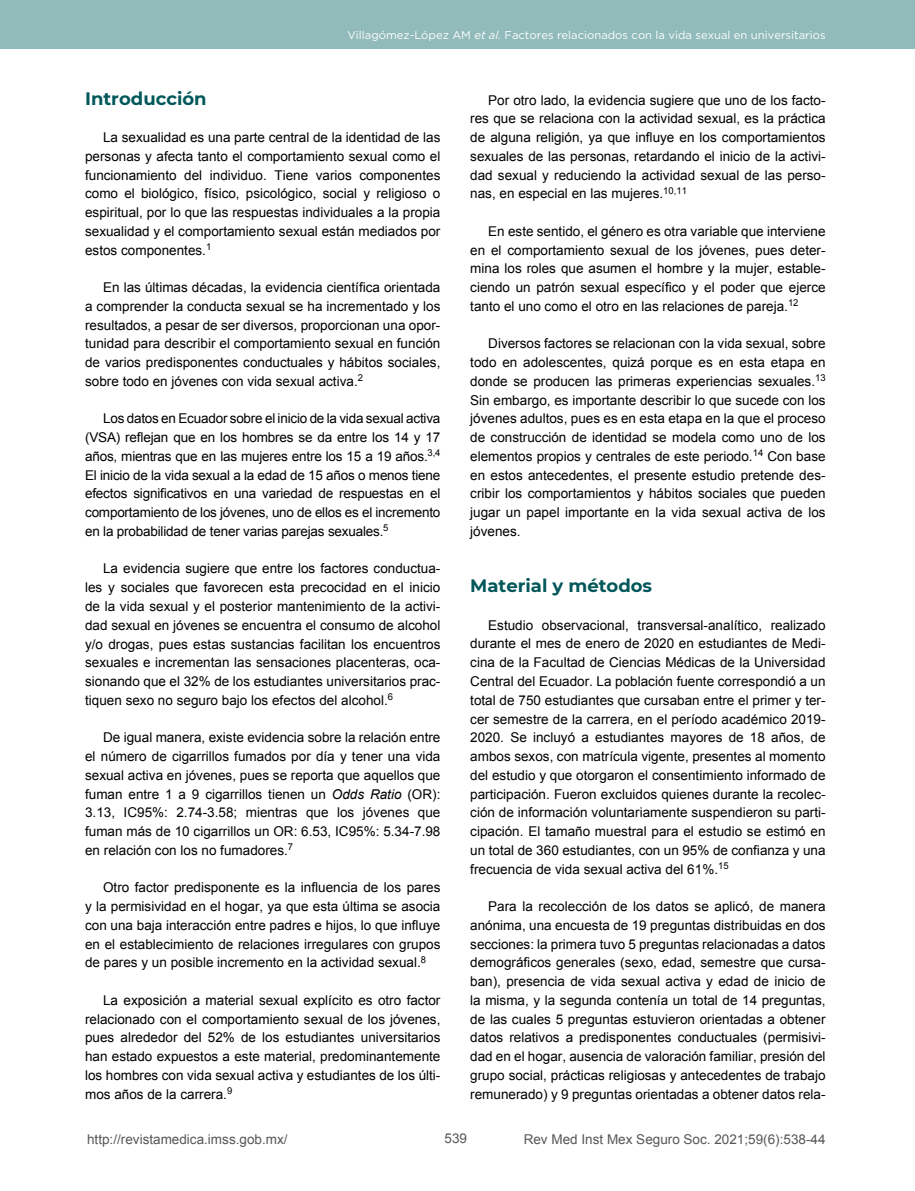
<style>
.page{position:relative;width:915px;height:1191px;background:#fff}
.page>*{position:absolute;margin:0;border:0;box-sizing:border-box;transform-origin:0 0}
.t1{font:700 18px "Montserrat";color:#01575a}
.t2{font:13.5px/18.8px "Arial";color:#000;text-align:justify}
.t3{font:13.5px "Arial";color:#575756}
.t4{font:11.25px "Gotham";color:#fff}
.s1{font-style:italic}
</style>
<div class="page">
<div style="left:0;top:0;width:914px;height:48px;background:#91baba"></div>
<p class="t4" style="left:347px;top:28px;width:479px">Villagómez-López AM <span class="s1">et al.</span> Factores relacionados con la vida sexual en universitarios</p>
<h1 class="t1" style="left:85px;top:85px;width:123px">Introducción</h1>
<p class="t2" style="left:85px;top:128px;width:357px;text-indent:18px">La sexualidad es una parte central de la identidad de las personas y afecta tanto el comportamiento sexual como el funcionamiento del individuo. Tiene varios componentes como el biológico, físico, psicológico, social y religioso o espiritual, por lo que las respuestas individuales a la propia sexualidad y el comportamiento sexual están mediados por estos componentes.<sup>1</sup></p>
<p class="t2" style="left:85px;top:278px;width:357px;text-indent:18px">En las últimas décadas, la evidencia científica orientada a comprender la conducta sexual se ha incrementado y los resultados, a pesar de ser diversos, proporcionan una opor&shy;tunidad para describir el comportamiento sexual en función de varios predisponentes conductuales y hábitos sociales, sobre todo en jóvenes con vida sexual activa.<sup>2</sup></p>
<p class="t2" style="left:85px;top:409px;width:357px;text-indent:18px">Los datos en Ecuador sobre el inicio de la vida sexual activa (VSA) reflejan que en los hombres se da entre los 14 y 17 años, mientras que en las mujeres entre los 15 a 19 años.<sup>3,4<br></sup>El inicio de la vida sexual a la edad de 15 años o menos tiene efectos significativos en una variedad de respuestas en el comportamiento de los jóvenes, uno de ellos es el incremento en la probabilidad de tener varias parejas sexuales.<sup>5</sup></p>
<p class="t2" style="left:85px;top:559px;width:357px;text-indent:18px">La evidencia sugiere que entre los factores conductua&shy;les y sociales que favorecen esta precocidad en el inicio de la vida sexual y el posterior mantenimiento de la activi&shy;dad sexual en jóvenes se encuentra el consumo de alcohol y/o drogas, pues estas sustancias facilitan los encuentros sexuales e incrementan las sensaciones placenteras, oca&shy;sionando que el 32% de los estudiantes universitarios prac&shy;tiquen sexo no seguro bajo los efectos del alcohol.<sup>6</sup></p>
<p class="t2" style="left:85px;top:728px;width:357px;text-indent:18px">De igual manera, existe evidencia sobre la relación entre el número de cigarrillos fumados por día y tener una vida sexual activa en jóvenes, pues se reporta que aquellos que fuman entre 1 a 9 cigarrillos tienen un <span class="s1">Odds Ratio</span> (OR):<br>3.13, IC95%: 2.74-3.58; mientras que los jóvenes que fuman más de 10 cigarrillos un OR: 6.53, IC95%: 5.34-7.98 en relación con los no fumadores.<sup>7</sup></p>
<p class="t2" style="left:85px;top:878px;width:357px;text-indent:18px">Otro factor predisponente es la influencia de los pares y la permisividad en el hogar, ya que esta última se asocia con una baja interacción entre padres e hijos, lo que influye en el establecimiento de relaciones irregulares con grupos de pares y un posible incremento en la actividad sexual.<sup>8</sup></p>
<p class="t2" style="left:85px;top:991px;width:357px;text-indent:18px">La exposición a material sexual explícito es otro factor relacionado con el comportamiento sexual de los jóvenes, pues alrededor del 52% de los estudiantes universitarios han estado expuestos a este material, predominantemente los hombres con vida sexual activa y estudiantes de los últi&shy;mos años de la carrera.<sup>9</sup></p>
<p class="t2" style="left:470px;top:91px;width:357px;text-indent:18px">Por otro lado, la evidencia sugiere que uno de los facto&shy;res que se relaciona con la actividad sexual, es la práctica de alguna religión, ya que influye en los comportamientos sexuales de las personas, retardando el inicio de la activi&shy;dad sexual y reduciendo la actividad sexual de las perso&shy;nas, en especial en las mujeres.<sup>10,11</sup></p>
<p class="t2" style="left:470px;top:222px;width:357px;text-indent:18px">En este sentido, el género es otra variable que interviene en el comportamiento sexual de los jóvenes, pues deter&shy;mina los roles que asumen el hombre y la mujer, estable&shy;ciendo un patrón sexual específico y el poder que ejerce tanto el uno como el otro en las relaciones de pareja.<sup>12</sup></p>
<p class="t2" style="left:470px;top:334px;width:357px;text-indent:18px">Diversos factores se relacionan con la vida sexual, sobre todo en adolescentes, quizá porque es en esta etapa en donde se producen las primeras experiencias sexuales.<sup>13<br></sup>Sin embargo, es importante describir lo que sucede con los jóvenes adultos, pues es en esta etapa en la que el proceso de construcción de identidad se modela como uno de los elementos propios y centrales de este periodo.<sup>14</sup> Con base en estos antecedentes, el presente estudio pretende des&shy;cribir los comportamientos y hábitos sociales que pueden jugar un papel importante en la vida sexual activa de los jóvenes.</p>
<h1 class="t1" style="left:470px;top:573px;width:183px">Material y métodos</h1>
<p class="t2" style="left:470px;top:616px;width:357px;text-indent:18px">Estudio observacional, transversal-analítico, realizado durante el mes de enero de 2020 en estudiantes de Medi&shy;cina de la Facultad de Ciencias Médicas de la Universidad Central del Ecuador. La población fuente correspondió a un total de 750 estudiantes que cursaban entre el primer y ter&shy;cer semestre de la carrera, en el período académico 2019- 2020. Se incluyó a estudiantes mayores de 18 años, de ambos sexos, con matrícula vigente, presentes al momento del estudio y que otorgaron el consentimiento informado de participación. Fueron excluidos quienes durante la recolec&shy;ción de información voluntariamente suspendieron su parti&shy;cipación. El tamaño muestral para el estudio se estimó en un total de 360 estudiantes, con un 95% de confianza y una frecuencia de vida sexual activa del 61%.<sup>15</sup></p>
<p class="t2" style="left:470px;top:897px;width:357px;text-indent:18px">Para la recolección de los datos se aplicó, de manera anónima, una encuesta de 19 preguntas distribuidas en dos secciones: la primera tuvo 5 preguntas relacionadas a datos demográficos generales (sexo, edad, semestre que cursa&shy;ban), presencia de vida sexual activa y edad de inicio de la misma, y la segunda contenía un total de 14 preguntas, de las cuales 5 preguntas estuvieron orientadas a obtener datos relativos a predisponentes conductuales (permisivi&shy;dad en el hogar, ausencia de valoración familiar, presión del grupo social, prácticas religiosas y antecedentes de trabajo remunerado) y 9 preguntas orientadas a obtener datos rela-</p>
<p class="t3" style="left:87px;top:1130px;width:202px">http://revistamedica.imss.gob.mx/</p>
<p class="t3" style="left:444px;top:1129px;width:24px">539</p>
<p class="t3" style="left:523px;top:1130px;width:303px">Rev Med Inst Mex Seguro Soc. 2021;59(6):538-44</p>
</div>
